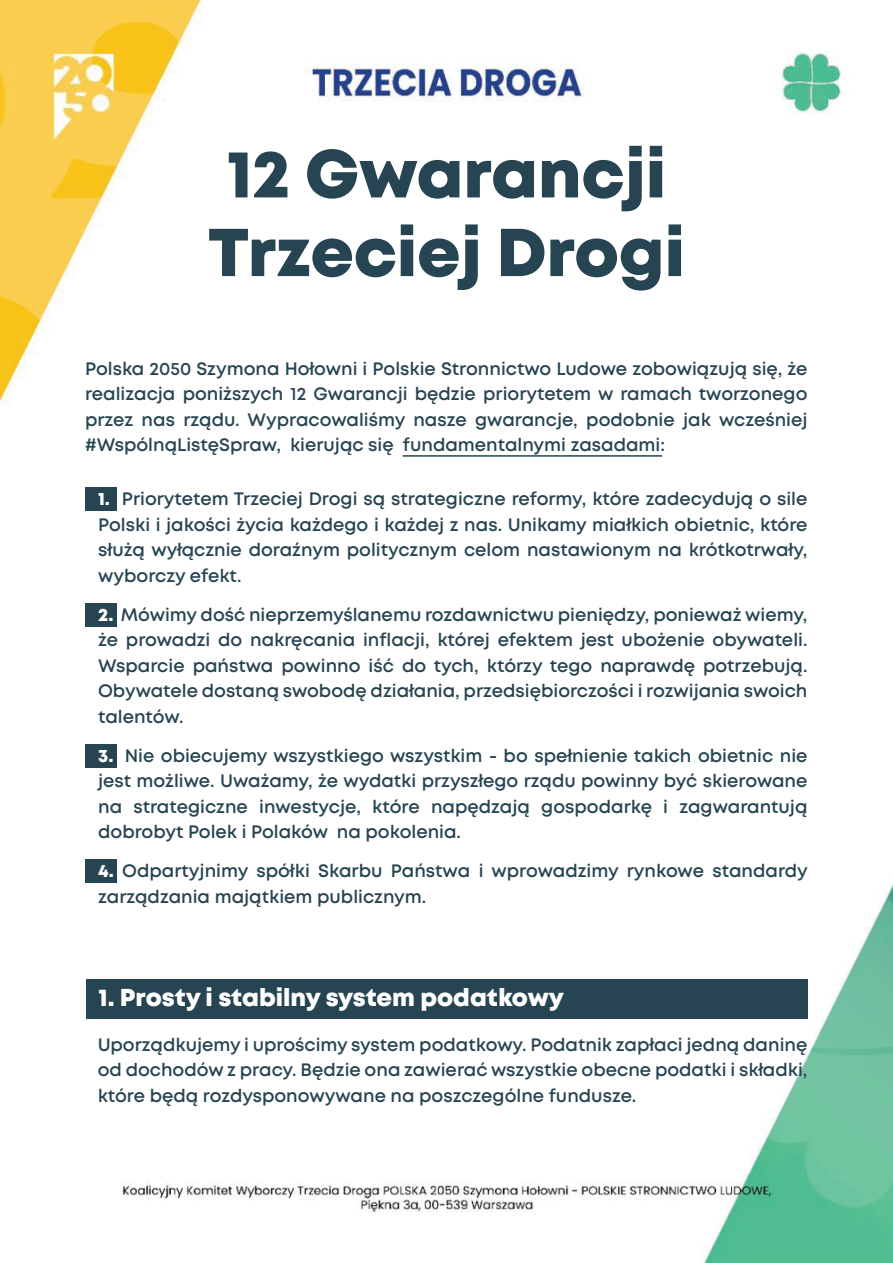
<style>
.page{position:relative;width:893px;height:1263px;background:#fff}
.page>*{position:absolute;margin:0;border:0;box-sizing:border-box;transform-origin:0 0}
.t1{font:800 67.5px/78.6px "Mont";color:#264451}
.t2{font:800 24.45px "Mont";color:#fff}
.t3{font:600 18px/25.5px "Mont";color:#264451;text-align:justify}
.s1{font-weight:800;color:#fff}
</style>
<div class="page">
<img style="left:0;top:0;width:893px;height:1263px">
<div style="left:85px;top:488px;width:32px;height:23px;background:#264451"></div>
<div style="left:85px;top:604px;width:32px;height:23px;background:#264451"></div>
<div style="left:85px;top:744px;width:32px;height:23px;background:#264451"></div>
<div style="left:85px;top:860px;width:32px;height:23px;background:#264451"></div>
<hr style="left:403px;top:455px;width:259px;height:2px;background:#264451">
<div style="left:86px;top:979px;width:721px;height:40px;background:#264451"></div>
<h1 class="t1" style="left:208px;top:135px;width:479px">12 Gwarancji<br>Trzeciej Drogi</h1>
<p class="t3" style="left:85px;top:356px;width:724px">Polska 2050 Szymona Hołowni i Polskie Stronnictwo Ludowe zobowiązują się, że realizacja poniższych 12 Gwarancji będzie priorytetem w ramach tworzonego przez nas rządu. Wypracowaliśmy nasze gwarancje, podobnie jak wcześniej #WspólnąListęSpraw, kierując się fundamentalnymi zasadami:</p>
<p class="t3" style="left:98px;top:486px;width:711px"><span class="s1">1.</span> Priorytetem Trzeciej Drogi są strategiczne reformy, które zadecydują o sile Polski i jakości życia każdego i każdej z nas. Unikamy miałkich obietnic, które służą wyłącznie doraźnym politycznym celom nastawionym na krótkotrwały, wyborczy efekt.</p>
<p class="t3" style="left:98px;top:602px;width:711px"><span class="s1">2.</span> Mówimy dość nieprzemyślanemu rozdawnictwu pieniędzy, ponieważ wiemy, że prowadzi do nakręcania inflacji, której efektem jest ubożenie obywateli.<br>Wsparcie państwa powinno iść do tych, którzy tego naprawdę potrzebują.<br>Obywatele dostaną swobodę działania, przedsiębiorczości i rozwijania swoich talentów.</p>
<p class="t3" style="left:98px;top:743px;width:711px"><span class="s1">3.</span> Nie obiecujemy wszystkiego wszystkim - bo spełnienie takich obietnic nie jest możliwe. Uważamy, że wydatki przyszłego rządu powinny być skierowane na strategiczne inwestycje, które napędzają gospodarkę i zagwarantują dobrobyt Polek i Polaków na pokolenia.</p>
<p class="t3" style="left:98px;top:858px;width:711px"><span class="s1">4.</span> Odpartyjnimy spółki Skarbu Państwa i wprowadzimy rynkowe standardy zarządzania majątkiem publicznym.</p>
<h2 class="t2" style="left:98px;top:981px;width:467px">1. Prosty i stabilny system podatkowy</h2>
<p class="t3" style="left:98px;top:1032px;width:711px">Uporządkujemy i uprościmy system podatkowy. Podatnik zapłaci jedną daninę od dochodów z pracy. Będzie ona zawierać wszystkie obecne podatki i składki, które będą rozdysponowywane na poszczególne fundusze.</p>
</div>
